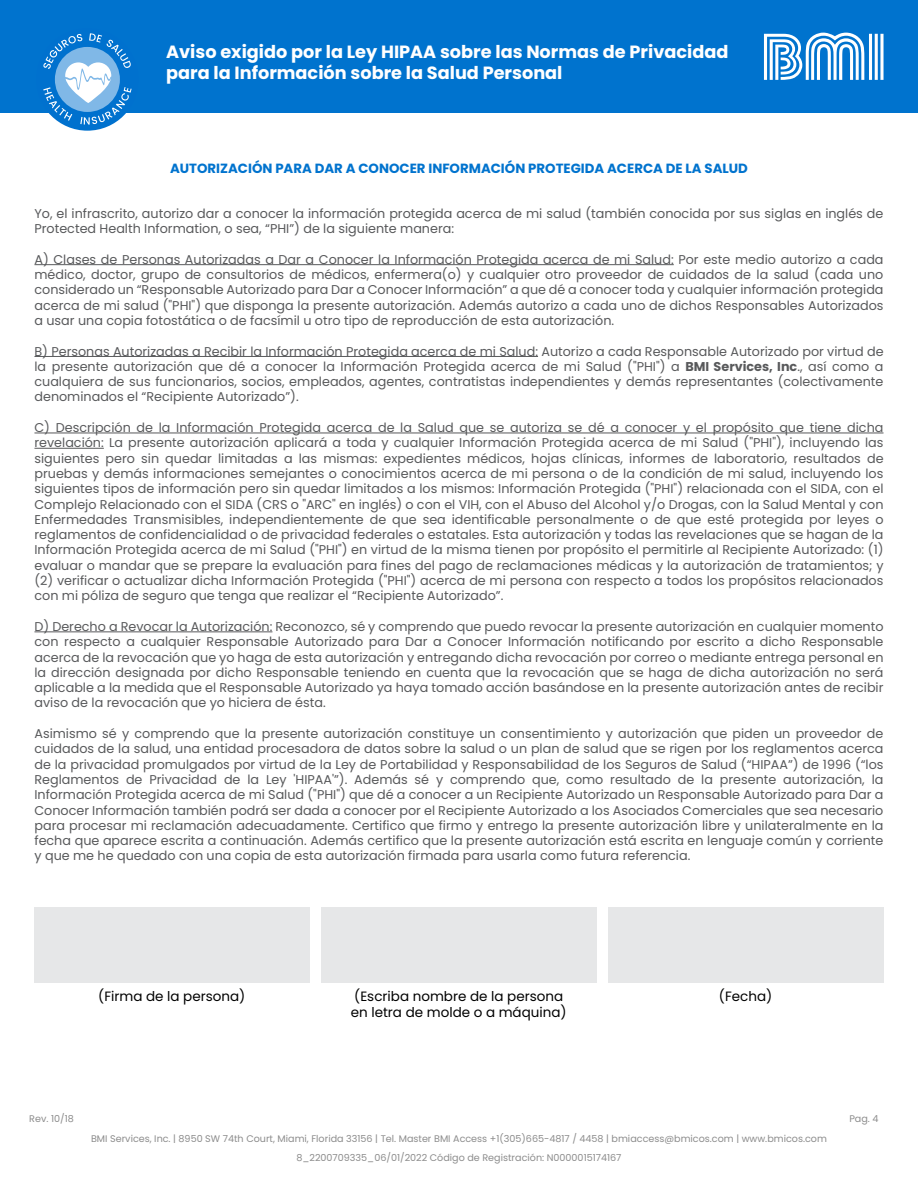
<style>
.page{position:relative;width:918px;height:1188px;background:#fff}
.page>*{position:absolute;margin:0;border:0;box-sizing:border-box;transform-origin:0 0}
.t1{font:700 17.7px/21.3px "Poppins";color:#fff}
.t2{font:13.5px/16.2px "Poppins";color:#000}
.t3{font:700 13.35px "Poppins";color:#0073ce}
.t4{font:12.75px/15.3px "Poppins";color:#58595b;text-align:justify}
.t5{font:9.6px/19.5px "Poppins";color:#8c8c8c;text-align:center}
.s1{font-weight:700}
</style>
<div class="page">
<div style="left:0;top:0;width:918px;height:112px;background:#0073ce"></div>
<svg style="left:764px;top:33px;width:100px;height:47px"></svg>
<svg style="left:880px;top:34px;width:4px;height:46px"></svg>
<hr style="left:875px;top:34px;width:3px;height:46px;background:#fff">
<hr style="left:869px;top:34px;width:3px;height:46px;background:#fff">
<div style="left:36px;top:28px;width:103px;height:103px;background:#0071ce;border-radius:50%"></div>
<svg style="left:43px;top:33px;width:89px;height:92px"></svg>
<hr style="left:34px;top:264px;width:640px;height:1px;background:#58595b">
<hr style="left:34px;top:356px;width:504px;height:1px;background:#58595b">
<hr style="left:34px;top:433px;width:850px;height:1px;background:#58595b">
<hr style="left:34px;top:448px;width:70px;height:1px;background:#58595b">
<hr style="left:34px;top:632px;width:238px;height:1px;background:#58595b">
<div style="left:34px;top:908px;width:276px;height:75px;background:#e6e7e8"></div>
<div style="left:321px;top:908px;width:276px;height:75px;background:#e6e7e8"></div>
<div style="left:608px;top:908px;width:276px;height:75px;background:#e6e7e8"></div>
<h1 class="t1" style="left:166px;top:41px;width:564px">Aviso exigido por la Ley HIPAA sobre las Normas de Privacidad para la Información sobre la Salud Personal</h1>
<p class="t3" style="left:170px;top:160px;width:579px">AUTORIZACIÓN PARA DAR A CONOCER INFORMACIÓN PROTEGIDA ACERCA DE LA SALUD</p>
<p class="t4" style="left:34px;top:206px;width:850px">Yo, el infrascrito, autorizo dar a conocer la información protegida acerca de mi salud (también conocida por sus siglas en inglés de<br>Protected Health Information, o sea, “PHI”) de la siguiente manera:</p>
<p class="t4" style="left:34px;top:252px;width:851px">A) Clases de Personas Autorizadas a Dar a Conocer la Información Protegida acerca de mi Salud: Por este medio autorizo a cada médico, doctor, grupo de consultorios de médicos, enfermera(o) y cualquier otro proveedor de cuidados de la salud (cada uno considerado un “Responsable Autorizado para Dar a Conocer Información” a que dé a conocer toda y cualquier información protegida acerca de mi salud ("PHI") que disponga la presente autorización. Además autorizo a cada uno de dichos Responsables Autorizados a usar una copia fotostática o de facsímil u otro tipo de reproducción de esta autorización.</p>
<p class="t4" style="left:34px;top:343px;width:851px">B) Personas Autorizadas a Recibir la Información Protegida acerca de mi Salud: Autorizo a cada Responsable Autorizado por virtud de la presente autorización que dé a conocer la Información Protegida acerca de mi Salud ("PHI") a <span class="s1">BMI Services, Inc</span>., así como a cualquiera de sus funcionarios, socios, empleados, agentes, contratistas independientes y demás representantes (colectivamente denominados el “Recipiente Autorizado”).</p>
<p class="t4" style="left:34px;top:420px;width:851px">C) Descripción de la Información Protegida acerca de la Salud que se autoriza se dé a conocer y el propósito que tiene dicha revelación: La presente autorización aplicará a toda y cualquier Información Protegida acerca de mi Salud ("PHI"), incluyendo las siguientes pero sin quedar limitadas a las mismas: expedientes médicos, hojas clínicas, informes de laboratorio, resultados de pruebas y demás informaciones semejantes o conocimientos acerca de mi persona o de la condición de mi salud, incluyendo los siguientes tipos de información pero sin quedar limitados a los mismos: Información Protegida ("PHI") relacionada con el SIDA, con el Complejo Relacionado con el SIDA (CRS o "ARC" en inglés) o con el VIH, con el Abuso del Alcohol y/o Drogas, con la Salud Mental y con Enfermedades Transmisibles, independientemente de que sea identificable personalmente o de que esté protegida por leyes o reglamentos de confidencialidad o de privacidad federales o estatales. Esta autorización y todas las revelaciones que se hagan de la Información Protegida acerca de mi Salud ("PHI") en virtud de la misma tienen por propósito el permitirle al Recipiente Autorizado: (1) evaluar o mandar que se prepare la evaluación para fines del pago de reclamaciones médicas y la autorización de tratamientos; y (2) verificar o actualizar dicha Información Protegida ("PHI") acerca de mi persona con respecto a todos los propósitos relacionados con mi póliza de seguro que tenga que realizar el “Recipiente Autorizado”.</p>
<p class="t4" style="left:34px;top:619px;width:851px">D) Derecho a Revocar la Autorización: Reconozco, sé y comprendo que puedo revocar la presente autorización en cualquier momento con respecto a cualquier Responsable Autorizado para Dar a Conocer Información notificando por escrito a dicho Responsable acerca de la revocación que yo haga de esta autorización y entregando dicha revocación por correo o mediante entrega personal en la dirección designada por dicho Responsable teniendo en cuenta que la revocación que se haga de dicha autorización no será aplicable a la medida que el Responsable Autorizado ya haya tomado acción basándose en la presente autorización antes de recibir aviso de la revocación que yo hiciera de ésta.</p>
<p class="t4" style="left:34px;top:726px;width:851px">Asimismo sé y comprendo que la presente autorización constituye un consentimiento y autorización que piden un proveedor de cuidados de la salud, una entidad procesadora de datos sobre la salud o un plan de salud que se rigen por los reglamentos acerca de la privacidad promulgados por virtud de la Ley de Portabilidad y Responsabilidad de los Seguros de Salud (“HIPAA”) de 1996 (“los Reglamentos de Privacidad de la Ley 'HIPAA'”). Además sé y comprendo que, como resultado de la presente autorización, la Información Protegida acerca de mi Salud ("PHI") que dé a conocer a un Recipiente Autorizado un Responsable Autorizado para Dar a Conocer Información también podrá ser dada a conocer por el Recipiente Autorizado a los Asociados Comerciales que sea necesario para procesar mi reclamación adecuadamente. Certifico que firmo y entrego la presente autorización libre y unilateralmente en la fecha que aparece escrita a continuación. Además certifico que la presente autorización está escrita en lenguaje común y corriente y que me he quedado con una copia de esta autorización firmada para usarla como futura referencia.</p>
<p class="t2" style="left:98px;top:988px;width:149px">(Firma de la persona)</p>
<p class="t2" style="left:351px;top:988px;width:218px">(Escriba nombre de la persona en letra de molde o a máquina)</p>
<p class="t2" style="left:719px;top:988px;width:55px">(Fecha)</p>
<p class="t5" style="left:29px;top:1109px;width:46px">Rev. 10/18</p>
<p class="t5" style="left:849px;top:1109px;width:31px">Pag. 4</p>
<p class="t5" style="left:91px;top:1129px;width:737px">BMI Services, Inc. | 8950 SW 74th Court, Miami, Florida 33156 | Tel. Master BMI Access +1(305)665-4817 / 4458 | bmiaccess@bmicos.com | www.bmicos.com<br>8_2200709335_06/01/2022 Código de Registración: N0000015174167</p>
</div>
